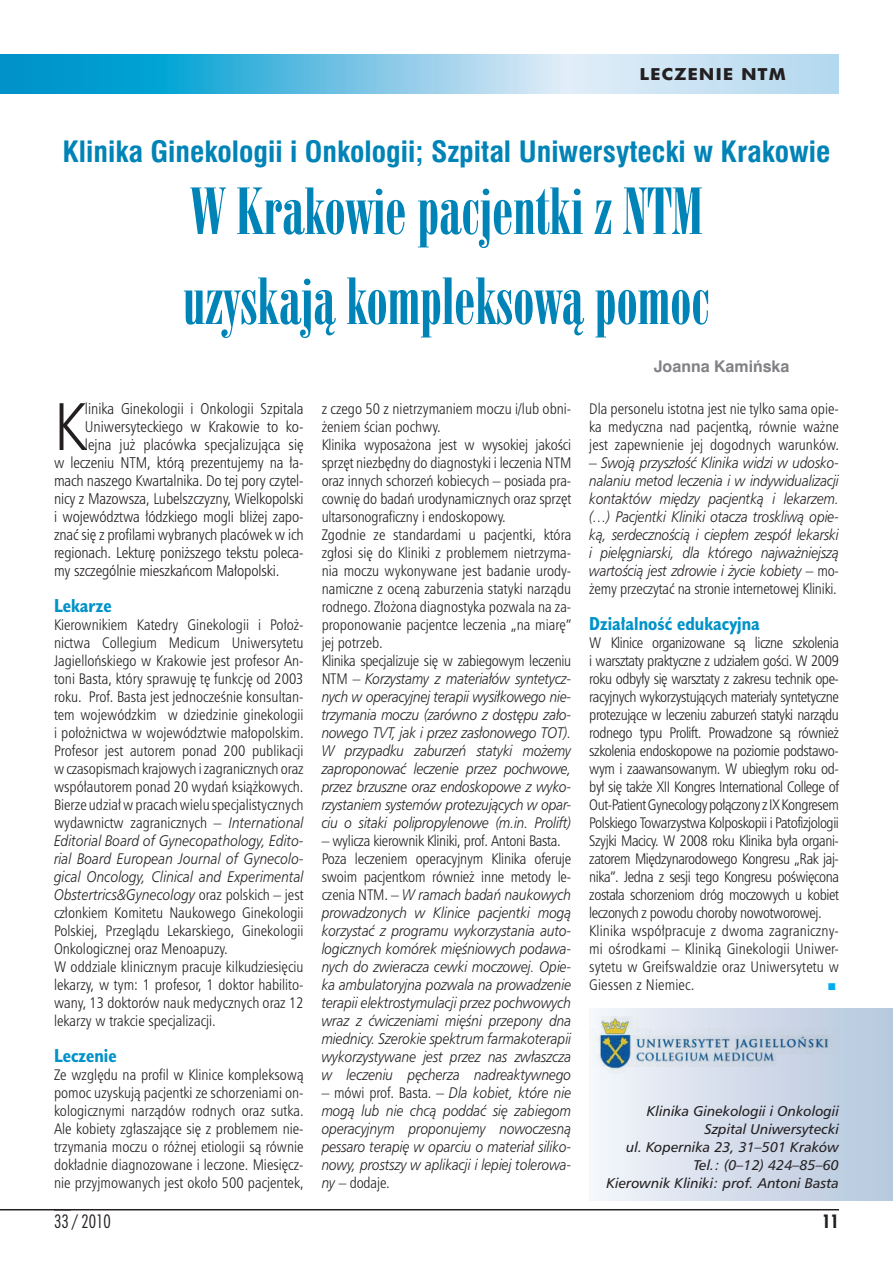
<style>
.page{position:relative;width:893px;height:1263px;background:#fff}
.page>*{position:absolute;margin:0;border:0;box-sizing:border-box;transform-origin:0 0}
.t1{font:64.95px "Humnst 777 Lt Cn PL";color:#231f20}
.t2{font:60px/90px "Onyx PL";color:#0083b6}
.t3{font:700 27px "Swis 721 Cn PL";color:#0083b6;scale:1.05 1}
.t4{font:18px "Futura Lt Cn PL";color:#231f20}
.t5{font:18px "Futura Bd Cn PL";color:#231f20}
.t6{font:700 17.25px "Humanst 521 Cn PL";color:#0092c8}
.t7{font:700 16.2px "Futura PL";letter-spacing:.05em;color:#231f20;scale:1.11 1}
.t8{font:15px "Humnst 777 Lt Cn PL";letter-spacing:-.01em;color:#231f20}
.t9{font:700 15px "Swis 721 PL";color:#808285}
.t10{font:14.7px/18px "Humnst 777 Lt Cn PL";letter-spacing:-.01em;color:#231f20;text-align:justify}
.t11{font:italic 14.7px/18px "Humnst 777 Lt PL";letter-spacing:-.01em;color:#231f20;text-align:justify;scale:.9 1}
.t12{font:14.7px/18px "Humnst 777 Lt Cn PL";letter-spacing:-.03em;color:#231f20}
.t13{font:14.7px "Arial";color:#00aeef}
.t14{font:italic 13.5px/18px "Humnst 777 PL";color:#231f20;text-align:right}
.s1{font-family:"Humnst 777 Lt PL";font-style:italic}
.s2{font-family:"Humnst 777 Lt Cn PL";font-style:normal}
</style>
<div class="page">
<svg style="left:0;top:54px;width:839px;height:39px;background:#7bc7e5"></svg>
<hr style="left:54px;top:1209px;width:785px;height:1px;background:#231f20">
<div style="left:589px;top:1008px;width:304px;height:192px;background:linear-gradient(to right,#f3f5fb,#b5c7dd)"></div>
<img style="left:589px;top:1016px;width:250px;height:57px">
<hr style="left:0;top:1209px;width:71px;height:1px;background:#231f20">
<p class="t7" style="left:639px;top:64px;width:133px">LECZENIE NTM</p>
<h3 class="t3" style="left:62px;top:134px;width:733px">Klinika Ginekologii i Onkologii; Szpital Uniwersytecki w Krakowie</h3>
<h2 class="t2" style="left:183px;top:166px;width:528px">W Krakowie pacjentki z NTM uzyskają kompleksową pomoc</h2>
<h1 class="t1" style="left:54px;top:385px;width:32px">K</h1>
<p class="t8" style="left:85px;top:399px;width:220px">linika Ginekologii i Onkologii Szpitala</p>
<p class="t8" style="left:85px;top:417px;width:220px">Uniwersyteckiego w Krakowie to ko-</p>
<p class="t8" style="left:85px;top:435px;width:220px">lejna już placówka specjalizująca się</p>
<p class="t8" style="left:54px;top:453px;width:251px">w leczeniu NTM, którą prezentujemy na ła-</p>
<p class="t8" style="left:54px;top:471px;width:251px">mach naszego Kwartalnika. Do tej pory czytel-</p>
<p class="t8" style="left:54px;top:489px;width:251px">nicy z Mazowsza, Lubelszczyzny, Wielkopolski</p>
<p class="t8" style="left:54px;top:507px;width:251px">i województwa łódzkiego mogli bliżej zapo-</p>
<p class="t8" style="left:54px;top:525px;width:251px">znać się z profilami wybranych placówek w ich</p>
<p class="t8" style="left:54px;top:543px;width:251px">regionach. Lekturę poniższego tekstu poleca-</p>
<p class="t8" style="left:54px;top:561px;width:227px">my szczególnie mieszkańcom Małopolski.</p>
<p class="t6" style="left:54px;top:594px;width:59px">Lekarze</p>
<p class="t10" style="left:54px;top:615px;width:251px">Kierownikiem Katedry Ginekologii i Położ&shy;nictwa Collegium Medicum Uniwersytetu Jagiellońskiego w Krakowie jest profesor An&shy;toni Basta, który sprawuję tę funkcję od 2003 roku. Prof. Basta jest jednocześnie konsultan&shy;tem wojewódzkim w dziedzinie ginekologii i położnictwa w województwie małopolskim.<br>Profesor jest autorem ponad 200 publikacji w czasopismach krajowych i zagranicznych oraz współautorem ponad 20 wydań książkowych.<br>Bierze udział w pracach wielu specjalistycznych wydawnictw zagranicznych – <span class="s1">International</span></p>
<p class="t11" style="left:54px;top:831px;width:279px">Editorial Board of Gynecopathology, Edito&shy;rial Board European Journal of Gynecolo&shy;gical Oncology, Clinical and Experimental Obstertrics&amp;Gynecology <span class="s2">oraz polskich – jest</span></p>
<p class="t10" style="left:54px;top:903px;width:251px;text-align:left">członkiem Komitetu Naukowego Ginekologii Polskiej, Przeglądu Lekarskiego, Ginekologii Onkologicznej oraz Menoapuzy.<br>W oddziale klinicznym pracuje kilkudziesięciu lekarzy, w tym: 1 profesor, 1 doktor habilito&shy;wany, 13 doktorów nauk medycznych oraz 12 lekarzy w trakcie specjalizacji.</p>
<p class="t6" style="left:54px;top:1044px;width:64px">Leczenie</p>
<p class="t10" style="left:54px;top:1065px;width:251px">Ze względu na profil w Klinice kompleksową pomoc uzyskują pacjentki ze schorzeniami on&shy;kologicznymi narządów rodnych oraz sutka.<br>Ale kobiety zgłaszające się z problemem nie&shy;trzymania moczu o różnej etiologii są równie dokładnie diagnozowane i leczone. Miesięcz&shy;nie przyjmowanych jest około 500 pacjentek,</p>
<p class="t10" style="left:322px;top:399px;width:251px;text-align:left">z czego 50 z nietrzymaniem moczu i/lub obni&shy;żeniem ścian pochwy.<br>Klinika wyposażona jest w wysokiej jakości sprzęt niezbędny do diagnostyki i leczenia NTM oraz innych schorzeń kobiecych – posiada pra&shy;cownię do badań urodynamicznych oraz sprzęt ultarsonograficzny i endoskopowy.<br>Zgodnie ze standardami u pacjentki, która zgłosi się do Kliniki z problemem nietrzyma&shy;nia moczu wykonywane jest badanie urody&shy;namiczne z oceną zaburzenia statyki narządu rodnego. Złożona diagnostyka pozwala na za&shy;proponowanie pacjentce leczenia „na miarę” jej potrzeb.<br>Klinika specjalizuje się w zabiegowym leczeniu</p>
<p class="t11" style="left:322px;top:669px;width:279px"><span class="s2">NTM –</span> Korzystamy z materiałów syntetycz&shy;nych w operacyjnej terapii wysiłkowego nie&shy;trzymania moczu (zarówno z dostępu zało&shy;nowego TVT, jak i przez zasłonowego TOT).<br>W przypadku zaburzeń statyki możemy zaproponować leczenie przez pochwowe, przez brzuszne oraz endoskopowe z wyko&shy;rzystaniem systemów protezujących w opar&shy;ciu o sitaki polipropylenowe (m.in. Prolift)</p>
<p class="t10" style="left:322px;top:831px;width:251px;text-align:left">– wylicza kierownik Kliniki, prof. Antoni Basta.<br>Poza leczeniem operacyjnym Klinika oferuje swoim pacjentkom również inne metody le-</p>
<p class="t11" style="left:322px;top:885px;width:279px"><span class="s2">czenia NTM. –</span> W ramach badań naukowych prowadzonych w Klinice pacjentki mogą korzystać z programu wykorzystania auto&shy;logicznych komórek mięśniowych podawa&shy;nych do zwieracza cewki moczowej. Opie&shy;ka ambulatoryjna pozwala na prowadzenie terapii elektrostymulacji przez pochwowych wraz z ćwiczeniami mięśni przepony dna miednicy. Szerokie spektrum farmakoterapii wykorzystywane jest przez nas zwłaszcza w leczeniu pęcherza nadreaktywnego</p>
<p class="t11" style="left:322px;top:1083px;width:279px"><span class="s2">– mówi prof. Basta. –</span> Dla kobiet, które nie mogą lub nie chcą poddać się zabiegom operacyjnym proponujemy nowoczesną pessaro terapię w oparciu o materiał siliko&shy;nowy, prostszy w aplikacji i lepiej tolerowa-</p>
<p class="t10" style="left:322px;top:1173px;width:70px"><span class="s1">ny</span> – dodaje.</p>
<p class="t9" style="left:654px;top:357px;width:137px">Joanna Kamińska</p>
<p class="t10" style="left:589px;top:399px;width:251px">Dla personelu istotna jest nie tylko sama opie&shy;ka medyczna nad pacjentką, równie ważne jest zapewnienie jej dogodnych warunków.</p>
<p class="t11" style="left:589px;top:453px;width:279px"><span class="s2">–</span> Swoją przyszłość Klinika widzi w udosko&shy;nalaniu metod leczenia i w indywidualizacji kontaktów między pacjentką i lekarzem. (…) Pacjentki Kliniki otacza troskliwą opie&shy;ką, serdecznością i ciepłem zespół lekarski i pielęgniarski, dla którego najważniejszą wartością jest zdrowie i życie kobiety <span class="s2">– mo-</span></p>
<p class="t10" style="left:589px;top:579px;width:249px">żemy przeczytać na stronie internetowej Kliniki.</p>
<p class="t6" style="left:589px;top:612px;width:172px">Działalność edukacyjna</p>
<p class="t12" style="left:589px;top:633px;width:251px">W Klinice organizowane są liczne szkolenia i warsztaty praktyczne z udziałem gości. W 2009 roku odbyły się warsztaty z zakresu technik ope&shy;racyjnych wykorzystujących materiały syntetyczne protezujące w leczeniu zaburzeń statyki narządu rodnego typu Prolift. Prowadzone są również szkolenia endoskopowe na poziomie podstawo&shy;wym i zaawansowanym. W ubiegłym roku od&shy;był się także XII Kongres International College of Out-Patient Gynecology połączony z IX Kongresem Polskiego Towarzystwa Kolposkopii i Patofizjologii Szyjki Macicy. W 2008 roku Klinika była organi&shy;zatorem Międzynarodowego Kongresu „Rak jaj&shy;nika”. Jedna z sesji tego Kongresu poświęcona została schorzeniom dróg moczowych u kobiet leczonych z powodu choroby nowotworowej.<br>Klinika współpracuje z dwoma zagraniczny&shy;mi ośrodkami – Kliniką Ginekologii Uniwer&shy;sytetu w Greifswaldzie oraz Uniwersytetu w Giessen z Niemiec.</p>
<p class="t13" style="left:827px;top:975px;width:10px">■</p>
<p class="t14" style="left:606px;top:1102px;width:234px">Klinika Ginekologii i Onkologii<br>Szpital Uniwersytecki<br>ul. Kopernika 23, 31–501 Kraków<br>Tel.: (0–12) 424–85–60<br>Kierownik Kliniki: prof. Antoni Basta</p>
<p class="t4" style="left:54px;top:1210px;width:58px">33 / 2010</p>
<p class="t5" style="left:822px;top:1210px;width:18px">11</p>
</div>
